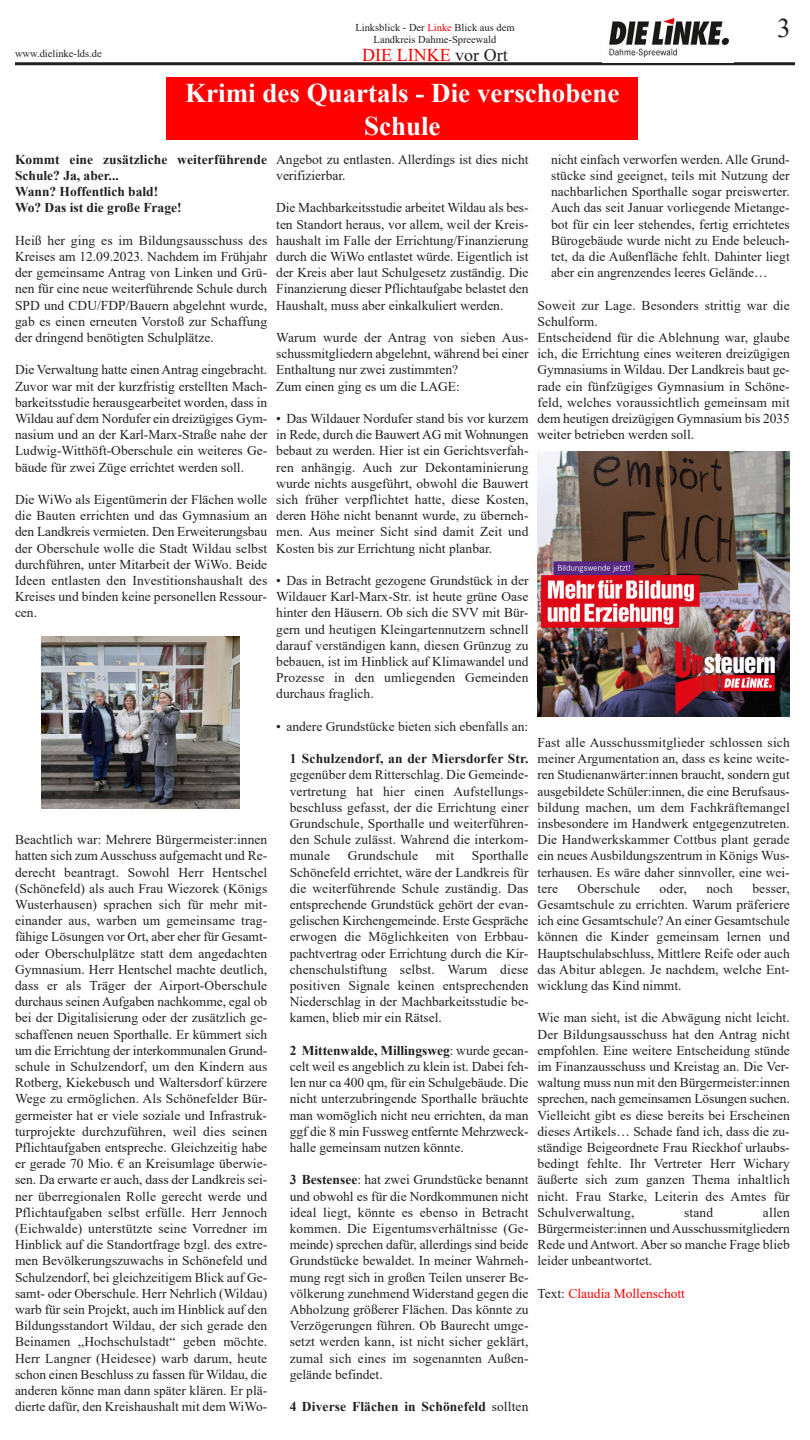
<style>
.page{position:relative;width:810px;height:1440px;background:#fff}
.page>*{position:absolute;margin:0;border:0;box-sizing:border-box;transform-origin:0 0}
.t1{font:700 27px/32.4px "Times New Roman";color:#fff;text-align:center}
.t2{font:27px "Times New Roman";color:#231f20}
.t3{font:18px "Times New Roman";color:#f00}
.t4{font:13.5px/16.2px "Times New Roman";color:#231f20;text-align:justify}
.t5{font:700 13.5px/16.3px "Times New Roman";letter-spacing:.01em;color:#231f20}
.t6{font:13.5px "Times New Roman";color:#f00}
.t7{font:10.5px/12.6px "Times New Roman";color:#231f20;text-align:center}
.s1{color:#f00}
.s2{color:#231f20}
.s3{font-weight:700}
.s4{font-weight:400}
</style>
<div class="page">
<div style="left:166px;top:77px;width:472px;height:63px;background:#f00"></div>
<div style="left:15px;top:62px;width:780px;height:3px;border:2px solid #231f20"></div>
<img style="left:609px;top:17px;width:121px;height:41px">
<img style="left:41px;top:636px;width:198px;height:172px">
<img style="left:538px;top:452px;width:252px;height:264px">
<p class="t7" style="left:15px;top:48px;width:88px">www.dielinke-lds.de</p>
<p class="t7" style="left:355px;top:22px;width:161px">Linksblick - Der <span class="s1">Linke</span> Blick aus dem<br>Landkreis Dahme-Spreewald</p>
<h1 class="t2" style="left:777px;top:19px;width:15px">3</h1>
<h2 class="t3" style="left:362px;top:49px;width:147px">DIE LINKE <span class="s2">vor Ort</span></h2>
<h1 class="t1" style="left:185px;top:80px;width:436px">Krimi des Quartals - Die verschobene<br>Schule</h1>
<p class="t5" style="left:15px;top:152px;width:254px">Kommt eine zusätzliche weiterführende<br>Schule? Ja, aber...<br>Wann? Hoffentlich bald!<br>Wo? Das ist die große Frage!</p>
<p class="t4" style="left:15px;top:234px;width:254px">Heiß her ging es im Bildungsausschuss des Kreises am 12.09.2023. Nachdem im Frühjahr der gemeinsame Antrag von Linken und Grü&shy;nen für eine neue weiterführende Schule durch SPD und CDU/FDP/Bauern abgelehnt wurde, gab es einen erneuten Vorstoß zur Schaffung der dringend benötigten Schulplätze.</p>
<p class="t4" style="left:15px;top:363px;width:254px">Die Verwaltung hatte einen Antrag eingebracht.<br>Zuvor war mit der kurzfristig erstellten Mach&shy;barkeitsstudie herausgearbeitet worden, dass in Wildau auf dem Nordufer ein dreizügiges Gym&shy;nasium und an der Karl-Marx-Straße nahe der Ludwig-Witthöft-Oberschule ein weiteres Ge&shy;bäude für zwei Züge errichtet werden soll.</p>
<p class="t4" style="left:15px;top:493px;width:254px">Die WiWo als Eigentümerin der Flächen wolle die Bauten errichten und das Gymnasium an den Landkreis vermieten. Den Erweiterungsbau der Oberschule wolle die Stadt Wildau selbst durchführen, unter Mitarbeit der WiWo. Beide Ideen entlasten den Investitionshaushalt des Kreises und binden keine personellen Ressour&shy;cen.</p>
<p class="t4" style="left:551px;top:153px;width:240px">nicht einfach verworfen werden. Alle Grund&shy;stücke sind geeignet, teils mit Nutzung der nachbarlichen Sporthalle sogar preiswerter.<br>Auch das seit Januar vorliegende Mietange&shy;bot für ein leer stehendes, fertig errichtetes Bürogebäude wurde nicht zu Ende beleuch&shy;tet, da die Außenfläche fehlt. Dahinter liegt aber ein angrenzendes leeres Gelände…</p>
<p class="t4" style="left:538px;top:298px;width:254px;text-align:left">Soweit zur Lage. Besonders strittig war die Schulform.<br>Entscheidend für die Ablehnung war, glaube ich, die Errichtung eines weiteren dreizügigen Gymnasiums in Wildau. Der Landkreis baut ge&shy;rade ein fünfzügiges Gymnasium in Schöne&shy;feld, welches voraussichtlich gemeinsam mit dem heutigen dreizügigen Gymnasium bis 2035 weiter betrieben werden soll.</p>
<p class="t4" style="left:276px;top:153px;width:254px">Angebot zu entlasten. Allerdings ist dies nicht verifizierbar.</p>
<p class="t4" style="left:276px;top:201px;width:254px">Die Machbarkeitsstudie arbeitet Wildau als bes&shy;ten Standort heraus, vor allem, weil der Kreis&shy;haushalt im Falle der Errichtung/Finanzierung durch die WiWo entlastet würde. Eigentlich ist der Kreis aber laut Schulgesetz zuständig. Die Finanzierung dieser Pflichtaufgabe belastet den Haushalt, muss aber einkalkuliert werden.</p>
<p class="t4" style="left:276px;top:331px;width:254px;text-align:left">Warum wurde der Antrag von sieben Aus&shy;schussmitgliedern abgelehnt, während bei einer Enthaltung nur zwei zustimmten?<br>Zum einen ging es um die LAGE:</p>
<p class="t4" style="left:276px;top:412px;width:254px">ï Das Wildauer Nordufer stand bis vor kurzem in Rede, durch die Bauwert AG mit Wohnungen bebaut zu werden. Hier ist ein Gerichtsverfah&shy;ren anhängig. Auch zur Dekontaminierung wurde nichts ausgeführt, obwohl die Bauwert sich früher verpflichtet hatte, diese Kosten, deren Höhe nicht benannt wurde, zu überneh&shy;men. Aus meiner Sicht sind damit Zeit und Kosten bis zur Errichtung nicht planbar.</p>
<p class="t4" style="left:276px;top:574px;width:254px">ï Das in Betracht gezogene Grundstück in der Wildauer Karl-Marx-Str. ist heute grüne Oase hinter den Häusern. Ob sich die SVV mit Bür&shy;gern und heutigen Kleingartennutzern schnell darauf verständigen kann, diesen Grünzug zu bebauen, ist im Hinblick auf Klimawandel und Prozesse in den umliegenden Gemeinden durchaus fraglich.</p>
<p class="t4" style="left:276px;top:720px;width:253px">ï andere Grundstücke bieten sich ebenfalls an:</p>
<p class="t5" style="left:290px;top:752px;width:240px">1 Schulzendorf, an der Miersdorfer Str.</p>
<p class="t4" style="left:290px;top:768px;width:240px">gegenüber dem Ritterschlag. Die Gemeinde&shy;vertretung hat hier einen Aufstellungs&shy;beschluss gefasst, der die Errichtung einer Grundschule, Sporthalle und weiterführen&shy;den Schule zulässt. Wahrend die interkom&shy;munale</p>
<p class="t4" style="left:538px;top:736px;width:254px">Fast alle Ausschussmitglieder schlossen sich meiner Argumentation an, dass es keine weite&shy;ren Studienanwärter:innen braucht, sondern gut ausgebildete Schüler:innen, die eine Berufsaus&shy;bildung machen, um dem Fachkräftemangel insbesondere im Handwerk entgegenzutreten.<br>Die Handwerkskammer Cottbus plant gerade ein neues Ausbildungszentrum in Königs Wus&shy;terhausen. Es wäre daher sinnvoller, eine wei&shy;tere</p>
<p class="t4" style="left:15px;top:833px;width:254px">Beachtlich war: Mehrere Bürgermeister:innen hatten sich zum Ausschuss aufgemacht und Re&shy;derecht beantragt. Sowohl Herr Hentschel (Schönefeld) als auch Frau Wiezorek (Königs Wusterhausen) sprachen sich für mehr mit&shy;einander aus, warben um gemeinsame trag&shy;fähige Lösungen vor Ort, aber eher für Gesamt&shy;oder Oberschulplätze statt dem angedachten Gymnasium. Herr Hentschel machte deutlich, dass er als Träger der Airport-Oberschule durchaus seinen Aufgaben nachkomme, egal ob bei der Digitalisierung oder der zusätzlich ge&shy;schaffenen neuen Sporthalle. Er kümmert sich um die Errichtung der interkommunalen Grund&shy;schule in Schulzendorf, um den Kindern aus Rotberg, Kiekebusch und Waltersdorf kürzere Wege zu ermöglichen. Als Schönefelder Bür&shy;germeister hat er viele soziale und Infrastruk&shy;turprojekte durchzuführen, weil dies seinen Pflichtaufgaben entspreche. Gleichzeitig habe er gerade 70 Mio. € an Kreisumlage überwie&shy;sen. Da erwarte er auch, dass der Landkreis sei&shy;ner überregionalen Rolle gerecht werde und Pflichtaufgaben selbst erfülle. Herr Jennoch (Eichwalde) unterstützte seine Vorredner im Hinblick auf die Standortfrage bzgl. des extre&shy;men Bevölkerungszuwachs in Schönefeld und Schulzendorf, bei gleichzeitigem Blick auf Ge&shy;samt- oder Oberschule. Herr Nehrlich (Wildau) warb für sein Projekt, auch im Hinblick auf den Bildungsstandort Wildau, der sich gerade den Beinamen „Hochschulstadt“ geben möchte.<br>Herr Langner (Heidesee) warb darum, heute schon einen Beschluss zu fassen für Wildau, die anderen könne man dann später klären. Er plä&shy;dierte dafür, den Kreishaushalt mit dem WiWo-</p>
<p class="t4" style="left:290px;top:849px;width:240px;text-indent:182px">Sporthalle Schönefeld errichtet, wäre der Landkreis für die weiterführende Schule zuständig. Das entsprechende Grundstück gehört der evan&shy;gelischen Kirchengemeinde. Erste Gespräche erwogen die Möglichkeiten von Erbbau&shy;pachtvertrag oder Errichtung durch die Kir&shy;chenschulstiftung selbst. Warum diese positiven Signale keinen entsprechenden Niederschlag in der Machbarkeitsstudie be&shy;kamen, blieb mir ein Rätsel.</p>
<p class="t4" style="left:290px;top:1044px;width:240px"><span class="s3">2 Mittenwalde, Millingsweg</span>: wurde gecan&shy;celt weil es angeblich zu klein ist. Dabei feh&shy;len nur ca 400 qm, für ein Schulgebäude. Die nicht unterzubringende Sporthalle bräuchte man womöglich nicht neu errichten, da man ggf die 8 min Fussweg entfernte Mehrzweck&shy;halle gemeinsam nutzen könnte.</p>
<p class="t4" style="left:290px;top:1173px;width:240px"><span class="s3">3 Bestensee</span>: hat zwei Grundstücke benannt und obwohl es für die Nordkommunen nicht ideal liegt, könnte es ebenso in Betracht kommen. Die Eigentumsverhältnisse (Ge&shy;meinde) sprechen dafür, allerdings sind beide Grundstücke bewaldet. In meiner Wahrneh&shy;mung regt sich in großen Teilen unserer Be&shy;völkerung zunehmend Widerstand gegen die Abholzung größerer Flächen. Das könnte zu Verzögerungen führen. Ob Baurecht umge&shy;setzt werden kann, ist nicht sicher geklärt, zumal sich eines im sogenannten Außen&shy;gelände befindet.</p>
<p class="t5" style="left:290px;top:1400px;width:240px">4 Diverse Flächen in Schönefeld <span class="s4">sollten</span></p>
<p class="t4" style="left:348px;top:849px;width:72px">Grundschule</p>
<p class="t4" style="left:436px;top:849px;width:20px">mit</p>
<p class="t4" style="left:538px;top:882px;width:254px;text-indent:215px">besser, Gesamtschule zu errichten. Warum präferiere ich eine Gesamtschule? An einer Gesamtschule können die Kinder gemeinsam lernen und Hauptschulabschluss, Mittlere Reife oder auch das Abitur ablegen. Je nachdem, welche Ent&shy;wicklung das Kind nimmt.</p>
<p class="t4" style="left:538px;top:1011px;width:254px">Wie man sieht, ist die Abwägung nicht leicht.<br>Der Bildungsausschuss hat den Antrag nicht empfohlen. Eine weitere Entscheidung stünde im Finanzausschuss und Kreistag an. Die Ver&shy;waltung muss nun mit den Bürgermeister:innen sprechen, nach gemeinsamen Lösungen suchen.<br>Vielleicht gibt es diese bereits bei Erscheinen dieses Artikels… Schade fand ich, dass die zu&shy;ständige Beigeordnete Frau Rieckhof urlaubs&shy;bedingt fehlte. Ihr Vertreter Herr Wichary äußerte sich zum ganzen Thema inhaltlich nicht. Frau Starke, Leiterin des Amtes für Schulverwaltung,</p>
<p class="t4" style="left:578px;top:882px;width:64px">Oberschule</p>
<p class="t4" style="left:660px;top:882px;width:29px">oder,</p>
<p class="t4" style="left:706px;top:882px;width:28px">noch</p>
<p class="t4" style="left:538px;top:1206px;width:254px;text-indent:225px">allen Bürgermeister:innen und Ausschussmitgliedern Rede und Antwort. Aber so manche Frage blieb leider unbeantwortet.</p>
<p class="t6" style="left:538px;top:1288px;width:149px"><span class="s2">Text:</span> Claudia Mollenschott</p>
<p class="t4" style="left:684px;top:1206px;width:31px">stand</p>
</div>
